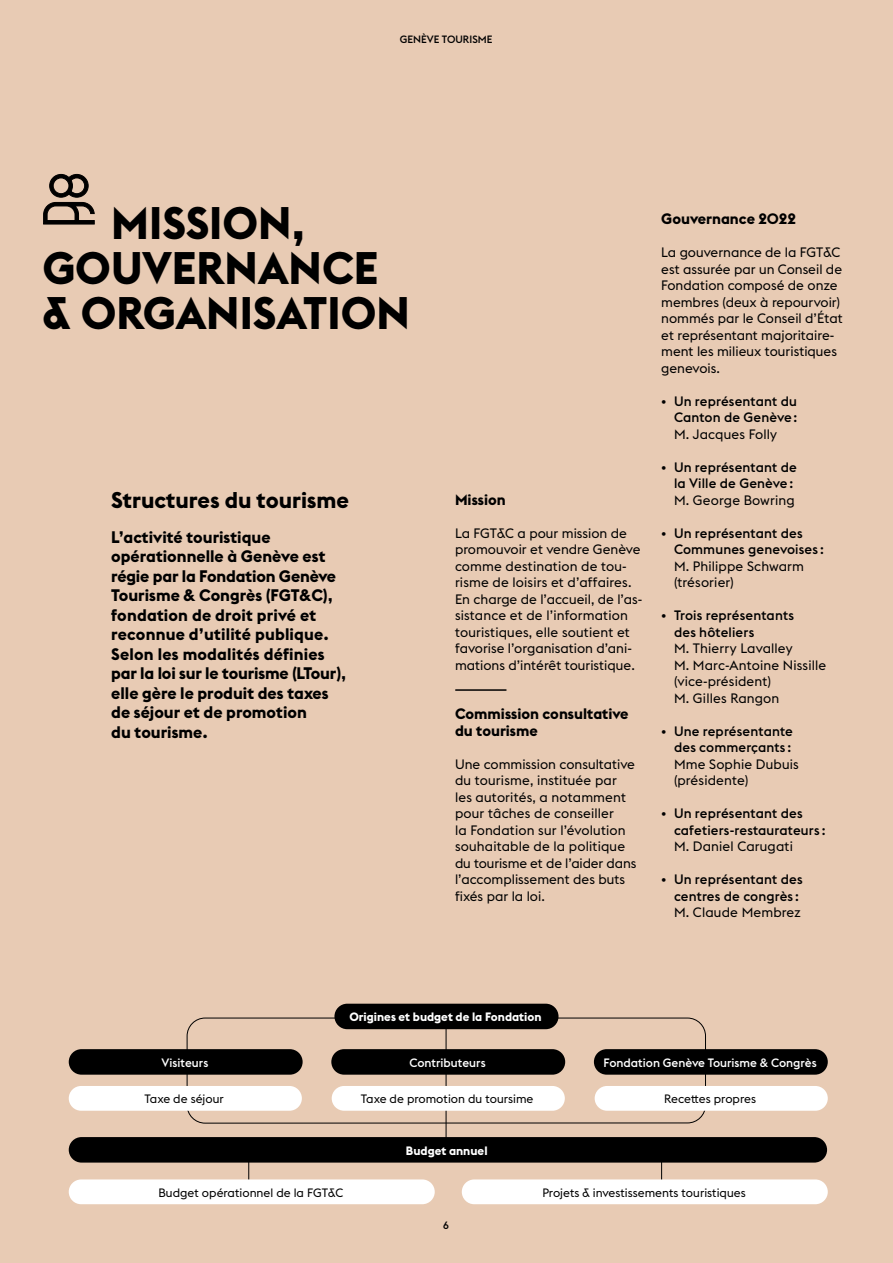
<style>
.page{position:relative;width:893px;height:1263px;background:#e8cbb4}
.page>*{position:absolute;margin:0;border:0;box-sizing:border-box;transform-origin:0 0}
.t1{font:700 45px/45px "Euclid Flex Geneva";color:#000}
.t2{font:700 22.5px "Euclid Flex Geneva";color:#000}
.t3{font:700 16.5px/19.5px "Euclid Flex Geneva";color:#000}
.t4{font:700 15px/16.5px "Euclid Flex Geneva";color:#000}
.t5{font:13.5px/16.5px "Euclid Flex Geneva";color:#000}
.t6{font:500 13.5px/16.5px "Euclid Flex Geneva";letter-spacing:.01em;color:#000;text-align:right}
.t7{font:12px "Euclid Flex Geneva";color:#000}
.t8{font:500 12px "Euclid Flex Geneva";color:#fff}
.t9{font:700 12px "Euclid Flex Geneva";color:#fff}
.t10{font:500 10.5px "Euclid Flex Geneva";color:#000}
</style>
<div class="page">
<hr style="left:456px;top:689px;width:50px;height:2px;background:#000">
<svg style="left:43px;top:174px;width:52px;height:51px"></svg>
<div style="left:187px;top:1018px;width:519px;height:105px;border:1px solid #000;border-radius:18px"></div>
<div style="left:334px;top:1004px;width:224px;height:25px;background:#000;border-radius:13px"></div>
<div style="left:69px;top:1049px;width:234px;height:26px;background:#000;border-radius:13px"></div>
<div style="left:69px;top:1086px;width:233px;height:25px;background:#fff;border-radius:12px"></div>
<div style="left:69px;top:1137px;width:758px;height:25px;background:#000;border-radius:13px"></div>
<div style="left:595px;top:1086px;width:233px;height:25px;background:#fff;border-radius:12px"></div>
<div style="left:594px;top:1049px;width:234px;height:26px;background:#000;border-radius:13px"></div>
<hr style="left:446px;top:1026px;width:1px;height:118px;background:#000">
<div style="left:332px;top:1086px;width:233px;height:25px;background:#fff;border-radius:12px"></div>
<div style="left:331px;top:1049px;width:234px;height:26px;background:#000;border-radius:13px"></div>
<hr style="left:248px;top:1158px;width:1px;height:33px;background:#000">
<hr style="left:661px;top:1158px;width:1px;height:33px;background:#000">
<div style="left:69px;top:1179px;width:366px;height:25px;background:#fff;border-radius:12px"></div>
<div style="left:462px;top:1179px;width:366px;height:25px;background:#fff;border-radius:12px"></div>
<p class="t10" style="left:400px;top:33px;width:94px">GENÈVE TOURISME</p>
<h1 class="t1" style="left:42px;top:201px;width:369px;text-indent:69px">MISSION,<br>GOUVERNANCE &amp; ORGANISATION</h1>
<h2 class="t2" style="left:111px;top:487px;width:239px">Structures du tourisme</h2>
<p class="t3" style="left:111px;top:527px;width:236px">L’activité touristique opérationnelle à Genève est régie par la Fondation Genève<br>Tourisme &amp; Congrès (FGT&amp;C), fondation de droit privé et reconnue d’utilité publique.<br>Selon les modalités définies par la loi sur le tourisme (LTour), elle gère le produit des taxes de séjour et de promotion<br>du tourisme.</p>
<p class="t4" style="left:455px;top:491px;width:52px">Mission</p>
<p class="t5" style="left:455px;top:525px;width:189px">La FGT&amp;C a pour mission de promouvoir et vendre Genève comme destination de tou&shy;risme de loisirs et d’affaires.<br>En charge de l’accueil, de l’as&shy;sistance et de l’information touristiques, elle soutient et favorise l’organisation d’ani&shy;mations d’intérêt touristique.</p>
<p class="t4" style="left:455px;top:706px;width:175px">Commission consultative du tourisme</p>
<p class="t5" style="left:455px;top:756px;width:183px">Une commission consultative du tourisme, instituée par les autorités, a notamment pour tâches de conseiller<br>la Fondation sur l’évolution souhaitable de la politique du tourisme et de l’aider dans l’accomplissement des buts fixés par la loi.</p>
<p class="t4" style="left:661px;top:211px;width:136px">Gouvernance 2022</p>
<p class="t5" style="left:661px;top:244px;width:183px">La gouvernance de la FGT&amp;C est assurée par un Conseil de<br>Fondation composé de onze membres (deux à repourvoir) nommés par le Conseil d’État et représentant majoritaire&shy;ment les milieux touristiques genevois.</p>
<p class="t6" style="left:661px;top:393px;width:137px">• Un représentant du<br>Canton de Genève:</p>
<p class="t5" style="left:674px;top:426px;width:105px">M. Jacques Folly</p>
<p class="t6" style="left:661px;top:459px;width:137px">• Un représentant de la Ville de Genève :</p>
<p class="t5" style="left:674px;top:492px;width:122px">M. George Bowring</p>
<p class="t6" style="left:674px;top:525px;width:151px;text-align:left;text-indent:-13px">• Un représentant des<br>Communes genevoises :</p>
<p class="t5" style="left:674px;top:558px;width:132px">M. Philippe Schwarm (trésorier)</p>
<p class="t6" style="left:674px;top:607px;width:121px;text-align:left;text-indent:-13px">• Trois représentants des hôteliers</p>
<p class="t5" style="left:674px;top:640px;width:154px">M. Thierry Lavalley<br>M. Marc-Antoine Nissille (vice-président)<br>M. Gilles Rangon</p>
<p class="t6" style="left:661px;top:723px;width:133px">• Une représentante des commerçants :</p>
<p class="t5" style="left:674px;top:756px;width:126px">Mme Sophie Dubuis (présidente)</p>
<p class="t6" style="left:674px;top:805px;width:153px;text-align:left;text-indent:-13px">• Un représentant des cafetiers-restaurateurs :</p>
<p class="t5" style="left:674px;top:838px;width:120px">M. Daniel Carugati</p>
<p class="t6" style="left:661px;top:871px;width:143px">• Un représentant des centres de congrès :</p>
<p class="t5" style="left:674px;top:904px;width:129px">M. Claude Membrez</p>
<p class="t9" style="left:349px;top:1010px;width:194px">Origines et budget de la Fondation</p>
<p class="t8" style="left:162px;top:1055px;width:48px">Visiteurs</p>
<p class="t7" style="left:145px;top:1092px;width:81px">Taxe de séjour</p>
<p class="t8" style="left:409px;top:1055px;width:78px">Contributeurs</p>
<p class="t7" style="left:361px;top:1092px;width:174px">Taxe de promotion du toursime</p>
<p class="t9" style="left:406px;top:1143px;width:83px">Budget annuel</p>
<p class="t8" style="left:604px;top:1055px;width:215px">Fondation Genève Tourisme &amp; Congrès</p>
<p class="t7" style="left:664px;top:1092px;width:93px">Recettes propres</p>
<p class="t7" style="left:159px;top:1185px;width:186px">Budget opérationnel de la FGT&amp;C</p>
<p class="t7" style="left:542px;top:1185px;width:205px">Projets &amp; investissements touristiques</p>
<p class="t10" style="left:443px;top:1219px;width:7px">6</p>
</div>
